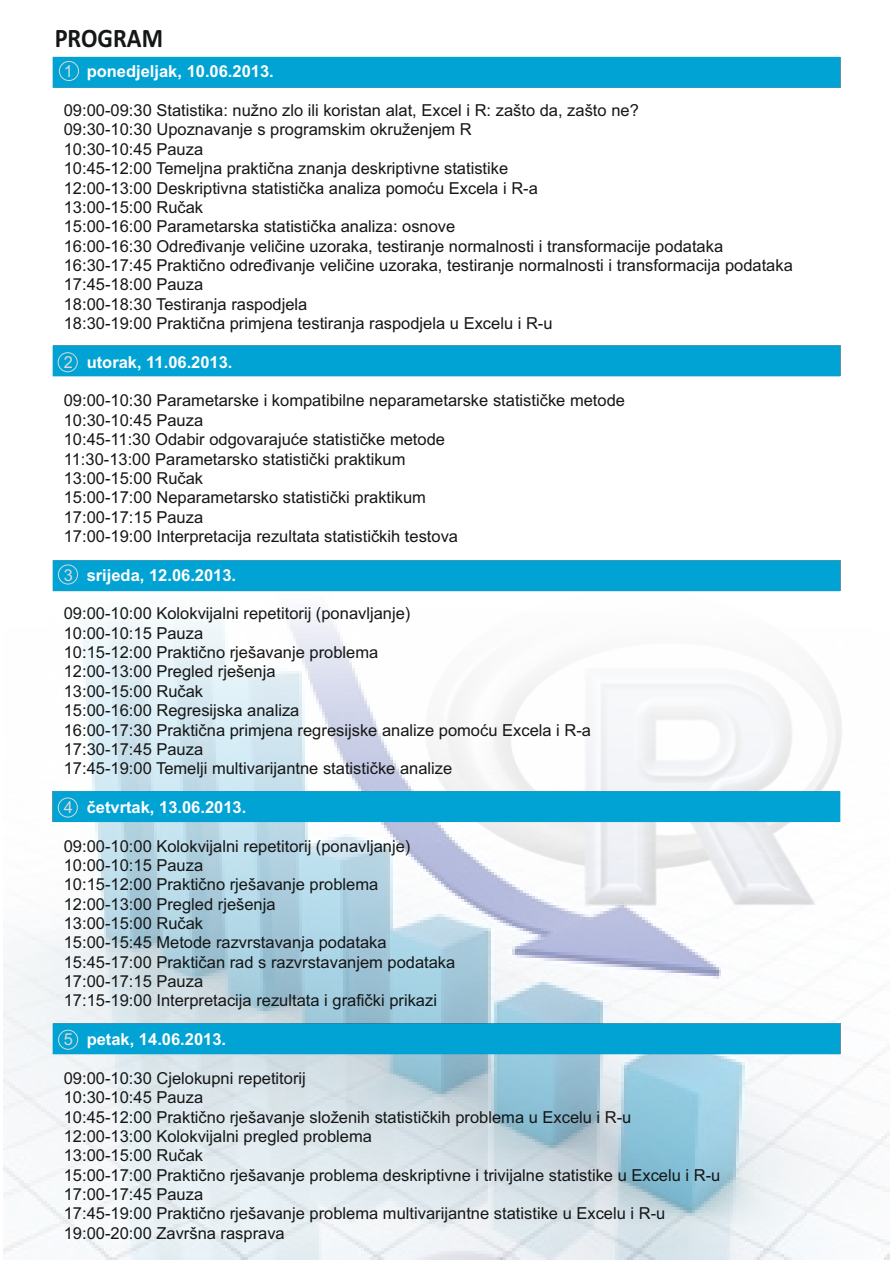
<style>
.page{position:relative;width:893px;height:1263px;background:#fff}
.page>*{position:absolute;margin:0;border:0;box-sizing:border-box;transform-origin:0 0}
.t1{font:700 26.85px "Calibri";color:#151616;scale:.91 1}
.t2{font:16.5px/19.4px "Arial";color:#151616}
.t3{font:700 16.5px "Arial";color:#fff}
.t4{font:16.5px "Arial";color:#d9d9da}
</style>
<div class="page">
<img style="left:3px;top:591px;width:887px;height:668px">
<img style="left:424px;top:591px;width:418px;height:315px">
<div style="left:52px;top:1023px;width:789px;height:31px;background:#00a3d4"></div>
<div style="left:52px;top:791px;width:789px;height:31px;background:#00a3d4"></div>
<div style="left:52px;top:560px;width:789px;height:31px;background:#00a3d4"></div>
<div style="left:52px;top:345px;width:789px;height:32px;background:#00a3d4"></div>
<div style="left:52px;top:56px;width:789px;height:32px;background:#00a3d4"></div>
<div style="left:59px;top:61px;width:20px;height:20px;border:1px solid #d9d9da;border-radius:50%"></div>
<div style="left:58px;top:352px;width:20px;height:20px;border:1px solid #d9d9da;border-radius:50%"></div>
<div style="left:58px;top:564px;width:20px;height:20px;border:1px solid #d9d9da;border-radius:50%"></div>
<div style="left:58px;top:797px;width:20px;height:20px;border:1px solid #d9d9da;border-radius:50%"></div>
<div style="left:58px;top:1030px;width:20px;height:20px;border:1px solid #d9d9da;border-radius:50%"></div>
<h1 class="t1" style="left:55px;top:27px;width:121px">PROGRAM</h1>
<p class="t4" style="left:64px;top:65px;width:11px">1</p>
<p class="t3" style="left:87px;top:65px;width:189px">ponedjeljak, 10.06.2013.</p>
<p class="t2" style="left:64px;top:102px;width:731px">09:00-09:30 Statistika: nužno zlo ili koristan alat, Excel i R: zašto da, zašto ne?<br>09:30-10:30 Upoznavanje s programskim okruženjem R<br>10:30-10:45 Pauza<br>10:45-12:00 Temeljna praktična znanja deskriptivne statistike<br>12:00-13:00 Deskriptivna statistička analiza pomoću Excela i R-a<br>13:00-15:00 Ručak<br>15:00-16:00 Parametarska statistička analiza: osnove<br>16:00-16:30 Određivanje veličine uzoraka, testiranje normalnosti i transformacije podataka 16:30-17:45 Praktično određivanje veličine uzoraka, testiranje normalnosti i transformacija podataka 17:45-18:00 Pauza<br>18:00-18:30 Testiranja raspodjela<br>18:30-19:00 Praktična primjena testiranja raspodjela u Excelu i R-u</p>
<p class="t4" style="left:64px;top:356px;width:11px">2</p>
<p class="t3" style="left:87px;top:356px;width:147px">utorak, 11.06.2013.</p>
<p class="t2" style="left:64px;top:392px;width:563px">09:00-10:30 Parametarske i kompatibilne neparametarske statističke metode 10:30-10:45 Pauza<br>10:45-11:30 Odabir odgovarajuće statističke metode<br>11:30-13:00 Parametarsko statistički praktikum<br>13:00-15:00 Ručak<br>15:00-17:00 Neparametarsko statistički praktikum<br>17:00-17:15 Pauza<br>17:00-19:00 Interpretacija rezultata statističkih testova</p>
<p class="t4" style="left:64px;top:569px;width:11px">3</p>
<p class="t3" style="left:87px;top:569px;width:151px">srijeda, 12.06.2013.</p>
<p class="t2" style="left:64px;top:605px;width:529px">09:00-10:00 Kolokvijalni repetitorij (ponavljanje)<br>10:00-10:15 Pauza<br>10:15-12:00 Praktično rješavanje problema<br>12:00-13:00 Pregled rješenja<br>13:00-15:00 Ručak<br>15:00-16:00 Regresijska analiza<br>16:00-17:30 Praktična primjena regresijske analize pomoću Excela i R-a 17:30-17:45 Pauza<br>17:45-19:00 Temelji multivarijantne statističke analize</p>
<p class="t4" style="left:64px;top:801px;width:11px">4</p>
<p class="t3" style="left:87px;top:801px;width:161px">četvrtak, 13.06.2013.</p>
<p class="t2" style="left:64px;top:838px;width:393px">09:00-10:00 Kolokvijalni repetitorij (ponavljanje)<br>10:00-10:15 Pauza<br>10:15-12:00 Praktično rješavanje problema 12:00-13:00 Pregled rješenja<br>13:00-15:00 Ručak<br>15:00-15:45 Metode razvrstavanja podataka 15:45-17:00 Praktičan rad s razvrstavanjem podataka 17:00-17:15 Pauza<br>17:15-19:00 Interpretacija rezultata i grafički prikazi</p>
<p class="t4" style="left:64px;top:1033px;width:11px">5</p>
<p class="t3" style="left:87px;top:1033px;width:141px">petak, 14.06.2013.</p>
<p class="t2" style="left:64px;top:1070px;width:658px">09:00-10:30 Cjelokupni repetitorij<br>10:30-10:45 Pauza<br>10:45-12:00 Praktično rješavanje složenih statističkih problema u Excelu i R-u 12:00-13:00 Kolokvijalni pregled problema<br>13:00-15:00 Ručak<br>15:00-17:00 Praktično rješavanje problema deskriptivne i trivijalne statistike u Excelu i R-u 17:00-17:45 Pauza<br>17:45-19:00 Praktično rješavanje problema multivarijantne statistike u Excelu i R-u 19:00-20:00 Završna rasprava</p>
</div>
